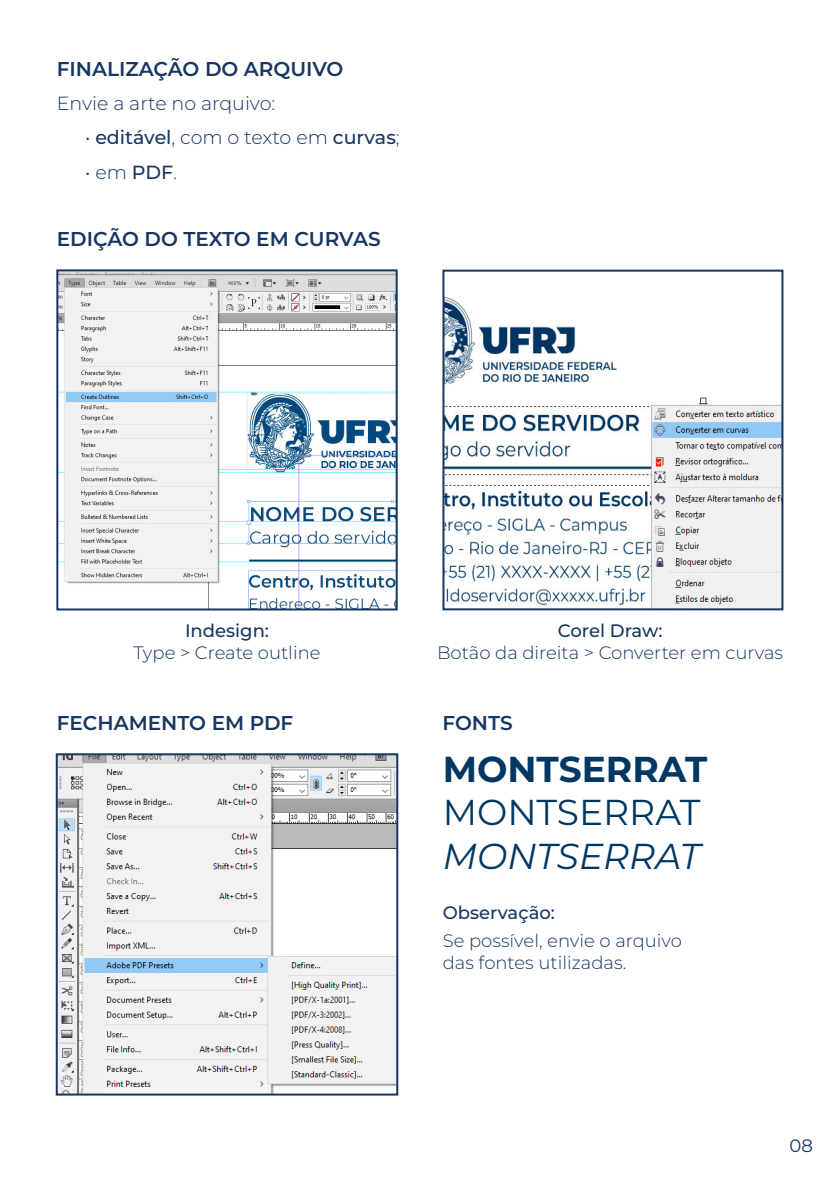
<style>
.page{position:relative;width:840px;height:1191px;background:#fff}
.page>*{position:absolute;margin:0;border:0;box-sizing:border-box;transform-origin:0 0}
.t1{font:700 36px "Montserrat";color:#003863}
.t2{font:36px "Montserrat";color:#003863}
.t3{font:italic 36px "Montserrat";color:#003863}
.SUB_TITULO{font:600 20px "Montserrat";color:#173662}
.Corpo_de_texto{font:300 19px "Montserrat";color:#173662}
.Corpo_de_texto-2{font:300 18px "Montserrat";color:#173662}
.Corpo_de_texto-3{font:500 18px "Montserrat";color:#173662}
.SUB_TITULO-2{font:18px "Montserrat";color:#173662}
.s1{font-weight:500}
</style>
<div class="page">
<img style="left:445px;top:297px;width:335px;height:310px">
<div style="left:442px;top:270px;width:341px;height:340px;border:2px solid #173662"></div>
<img style="left:59px;top:272px;width:335px;height:335px">
<div style="left:56px;top:269px;width:341px;height:341px;border:2px solid #173662"></div>
<img style="left:59px;top:756px;width:336px;height:336px">
<div style="left:56px;top:753px;width:342px;height:342px;border:2px solid #173662"></div>
<p class="SUB_TITULO" style="left:57px;top:56px;width:288px">FINALIZAÇÃO DO ARQUIVO</p>
<p class="Corpo_de_texto" style="left:57px;top:91px;width:220px">Envie a arte no arquivo:</p>
<p class="Corpo_de_texto" style="left:85px;top:125px;width:316px">• <span class="s1">editável</span>, com o texto em <span class="s1">curvas</span>;</p>
<p class="Corpo_de_texto" style="left:85px;top:159px;width:93px">• em <span class="s1">PDF</span>.</p>
<p class="SUB_TITULO" style="left:57px;top:226px;width:325px">EDIÇÃO DO TEXTO EM CURVAS</p>
<p class="Corpo_de_texto-3" style="left:185px;top:619px;width:85px">Indesign:</p>
<p class="Corpo_de_texto-2" style="left:133px;top:640px;width:188px">Type &gt; Create outline</p>
<p class="Corpo_de_texto-3" style="left:557px;top:619px;width:106px">Corel Draw:</p>
<p class="Corpo_de_texto-2" style="left:437px;top:640px;width:347px">Botão da direita &gt; Converter em curvas</p>
<p class="SUB_TITULO" style="left:57px;top:709px;width:238px">FECHAMENTO EM PDF</p>
<p class="SUB_TITULO" style="left:442px;top:709px;width:72px">FONTS</p>
<p class="t1" style="left:442px;top:745px;width:266px">MONTSERRAT</p>
<p class="t2" style="left:442px;top:788px;width:259px">MONTSERRAT</p>
<p class="t3" style="left:442px;top:831px;width:259px">MONTSERRAT</p>
<p class="Corpo_de_texto-3" style="left:442px;top:900px;width:114px">Observação:</p>
<p class="Corpo_de_texto-2" style="left:442px;top:928px;width:241px">Se possível, envie o arquivo</p>
<p class="Corpo_de_texto-2" style="left:442px;top:950px;width:185px">das fontes utilizadas.</p>
<p class="SUB_TITULO-2" style="left:789px;top:1133px;width:25px">08</p>
</div>
